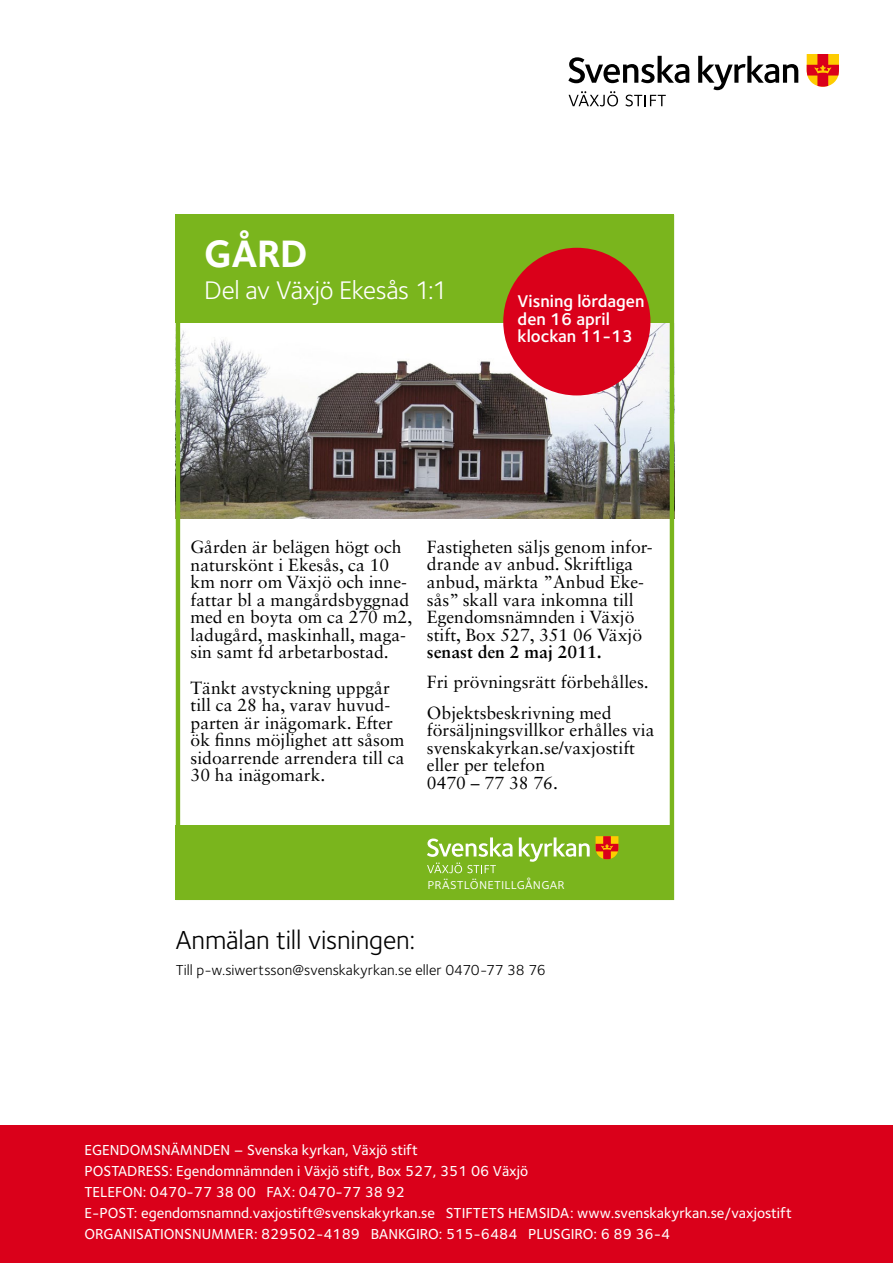
<style>
.page{position:relative;width:893px;height:1263px;background:#fff}
.page>*{position:absolute;margin:0;border:0;box-sizing:border-box;transform-origin:0 0}
.t1{font:700 39.6px "Foundry Sterling";color:#fff}
.t2{font:27px "Foundry Sterling";letter-spacing:-.01em;color:#000}
.t3{font:26.4px "Foundry Sterling";letter-spacing:-.015em;color:#fff}
.t4{font:17.55px/17.5px "Sabon LT Std";color:#000}
.t5{font:600 17.55px/17.5px "Foundry Sterling";color:#fff}
.t6{font:700 17.55px "Sabon LT Std";color:#000}
.t7{font:15.3px "Foundry Sterling Book Expert";letter-spacing:.01em;color:#fff}
.t8{font:500 15px/21px "Foundry Sterling";color:#fff}
.t9{font:15px "Foundry Sterling";color:#000}
</style>
<div class="page">
<div style="left:0;top:1125px;width:893px;height:138px;background:#da001a"></div>
<svg style="left:569px;top:91px;width:49px;height:15px"></svg>
<svg style="left:625px;top:95px;width:41px;height:11px"></svg>
<svg style="left:568px;top:56px;width:121px;height:27px"></svg>
<svg style="left:698px;top:56px;width:100px;height:34px"></svg>
<svg style="left:807px;top:54px;width:32px;height:33px"></svg>
<div style="left:176px;top:825px;width:498px;height:75px;background:#7ab51d"></div>
<div style="left:176px;top:215px;width:498px;height:108px;background:#7ab51d"></div>
<svg style="left:427px;top:837px;width:86px;height:36px"></svg>
<svg style="left:519px;top:837px;width:71px;height:25px"></svg>
<svg style="left:596px;top:836px;width:22px;height:23px"></svg>
<img style="left:181px;top:323px;width:488px;height:196px">
<div style="left:503px;top:248px;width:147px;height:147px;background:#da001a;border-radius:50%"></div>
<div style="left:176px;top:215px;width:498px;height:685px;border:4px solid #7ab51d"></div>
<h1 class="t1" style="left:204px;top:230px;width:105px">GÅRD</h1>
<h3 class="t3" style="left:204px;top:275px;width:245px">Del av Växjö Ekesås 1:1</h3>
<p class="t5" style="left:518px;top:292px;width:128px">Visning lördagen den 16 april klockan 11-13</p>
<p class="t4" style="left:191px;top:538px;width:223px">Gården är belägen högt och naturskönt i Ekesås, ca 10 km norr om Växjö och inne&shy;fattar bl a mangårdsbyggnad med en boyta om ca 270 m2, ladugård, maskinhall, maga&shy;sin samt fd arbetarbostad.</p>
<p class="t4" style="left:191px;top:678px;width:215px">Tänkt avstyckning uppgår till ca 28 ha, varav huvud&shy;parten är inägomark. Efter ök finns möjlighet att såsom sidoarrende arrendera till ca<br>30 ha inägomark.</p>
<p class="t4" style="left:427px;top:538px;width:227px">Fastigheten säljs genom infor&shy;drande av anbud. Skriftliga anbud, märkta ”Anbud Eke&shy;sås” skall vara inkomna till<br>Egendomsnämnden i Växjö stift, Box 527, 351 06 Växjö</p>
<p class="t6" style="left:427px;top:641px;width:176px">senast den 2 maj 2011.</p>
<p class="t4" style="left:427px;top:667px;width:223px;line-height:30px">Fri prövningsrätt förbehålles.<br>Objektsbeskrivning med</p>
<p class="t4" style="left:427px;top:721px;width:229px">försäljningsvillkor erhålles via svenskakyrkan.se/vaxjostift eller per telefon<br>0470 – 77 38 76.</p>
<p class="t7" style="left:427px;top:874px;width:139px">prästlönetillgångar</p>
<h2 class="t2" style="left:176px;top:924px;width:241px">Anmälan till visningen:</h2>
<p class="t9" style="left:176px;top:962px;width:371px">Till p-w.siwertsson@svenskakyrkan.se eller 0470-77 38 76</p>
<p class="t8" style="left:84px;top:1140px;width:709px">EGENDOMSNÄMNDEN – Svenska kyrkan, Växjö stift<br>POSTADRESS: Egendomnämnden i Växjö stift, Box 527, 351 06 Växjö<br>TELEFON: 0470-77 38 00 FAX: 0470-77 38 92<br>E-POST: egendomsnamnd.vaxjostift@svenskakyrkan.se STIFTETS HEMSIDA: www.svenskakyrkan.se/vaxjostift ORGANISATIONSNUMMER: 829502-4189 BANKGIRO: 515-6484 PLUSGIRO: 6 89 36-4</p>
</div>
